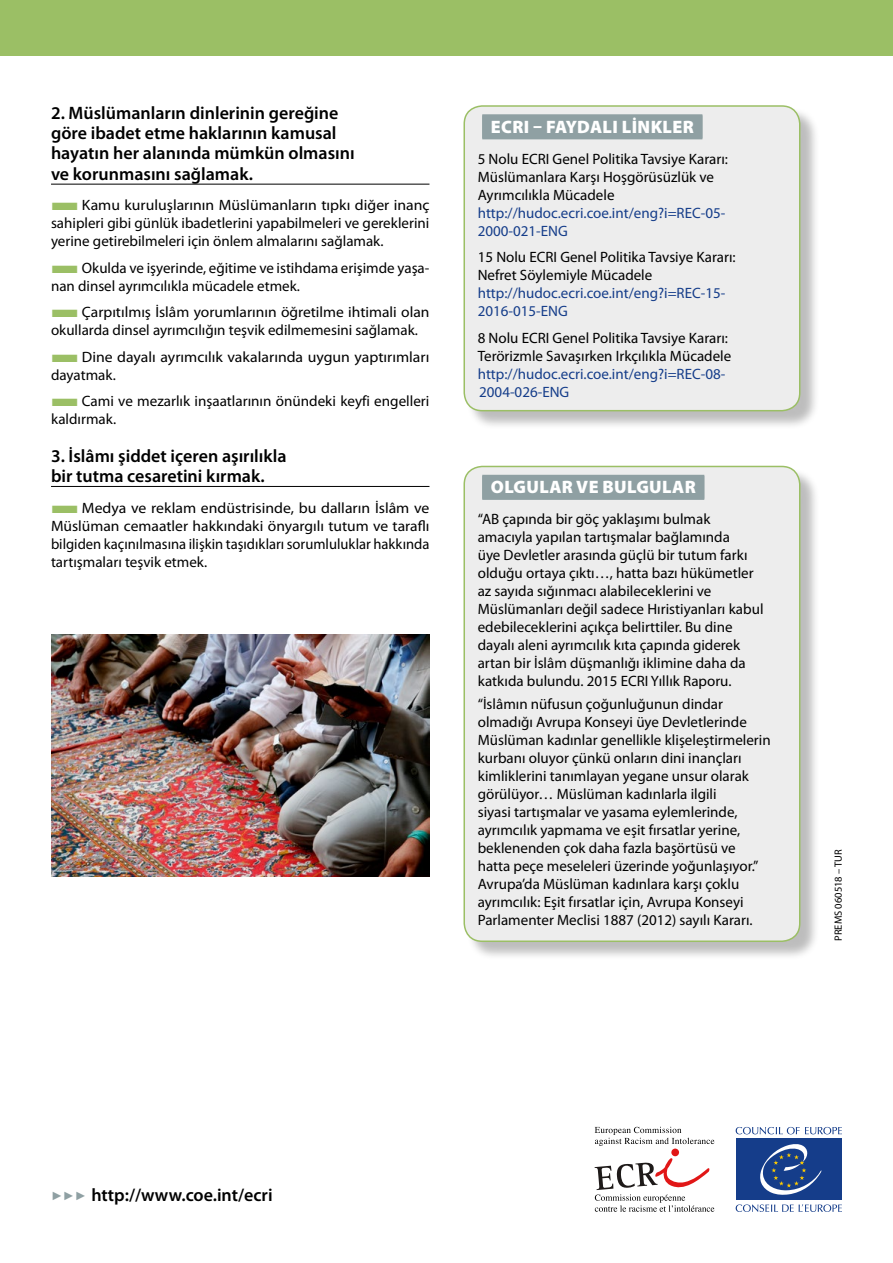
<style>
.page{position:relative;width:893px;height:1263px;background:#fff}
.page>*{position:absolute;margin:0;border:0;box-sizing:border-box;transform-origin:0 0}
.t1{font:600 18px/20.2px "Myriad Pro";color:#000}
.t2{font:900 18px "Myriad Pro";letter-spacing:.02em;color:#fff}
.t3{font:15px/18px "Myriad Pro";color:#000}
.t4{font:15px/18px "Myriad Pro";color:#000;text-align:justify;scale:1.05 1}
.t5{font:15px/18px "Myriad Pro";color:#153d8a}
.t6{font:10.5px "Myriad Pro";color:#000}
.s1{color:#9bbf65}
.s2{font-family:"Arial";font-weight:400;font-size:12px;color:#8fa0a3}
</style>
<div class="page">
<hr style="left:51px;top:184px;width:378px;height:1px;background:#000">
<hr style="left:51px;top:486px;width:378px;height:1px;background:#000">
<div style="left:0;top:0;width:893px;height:55px;background:#9bbf65"></div>
<svg style="left:595px;top:1127px;width:119px;height:19px"></svg>
<div style="left:671px;top:1148px;width:8px;height:8px;background:#e11717;border-radius:50%"></div>
<svg style="left:595px;top:1158px;width:119px;height:54px"></svg>
<svg style="left:736px;top:1127px;width:106px;height:7px"></svg>
<svg style="left:736px;top:1204px;width:106px;height:8px"></svg>
<div style="left:736px;top:1139px;width:106px;height:61px;background:#153d8a"></div>
<svg style="left:760px;top:1144px;width:62px;height:51px"></svg>
<div style="left:465px;top:467px;width:354px;height:494px;background:#000;opacity:.26"></div>
<div style="left:464px;top:466px;width:336px;height:475px;background:#ededed;border-radius:18px"></div>
<div style="left:482px;top:476px;width:222px;height:24px;background:#9aa9ac"></div>
<div style="left:482px;top:475px;width:222px;height:24px;background:#8fa0a3"></div>
<div style="left:463px;top:466px;width:337px;height:476px;border:2px solid #9bbf65;border-radius:18px"></div>
<div style="left:465px;top:107px;width:354px;height:323px;background:#000;opacity:.26"></div>
<div style="left:464px;top:106px;width:336px;height:305px;background:#ededed;border-radius:18px"></div>
<div style="left:482px;top:115px;width:220px;height:24px;background:#8fa0a3"></div>
<div style="left:482px;top:114px;width:220px;height:24px;background:#8fa0a3"></div>
<div style="left:463px;top:105px;width:337px;height:306px;border:2px solid #9bbf65;border-radius:18px"></div>
<img style="left:51px;top:635px;width:378px;height:241px">
<p class="t1" style="left:51px;top:102px;width:305px">2. Müslümanların dinlerinin gereğine göre ibadet etme haklarının kamusal hayatın her alanında mümkün olmasını ve korunmasını sağlamak.</p>
<p class="t4" style="left:51px;top:196px;width:362px"><span class="s1">■</span>Kamu kuruluşlarının Müslümanların tıpkı diğer inanç sahipleri gibi günlük ibadetlerini yapabilmeleri ve gereklerini yerine getirebilmeleri için önlem almalarını sağlamak.</p>
<p class="t3" style="left:51px;top:258px;width:380px"><span class="s1">■</span>Okulda ve işyerinde, eğitime ve istihdama erişimde yaşa&shy;nan dinsel ayrımcılıkla mücadele etmek.</p>
<p class="t3" style="left:51px;top:303px;width:380px"><span class="s1">■</span>Çarpıtılmış İslâm yorumlarının öğretilme ihtimali olan okullarda dinsel ayrımcılığın teşvik edilmemesini sağlamak.</p>
<p class="t4" style="left:51px;top:347px;width:362px"><span class="s1">■</span>Dine dayalı ayrımcılık vakalarında uygun yaptırımları dayatmak.</p>
<p class="t3" style="left:51px;top:392px;width:380px"><span class="s1">■</span>Cami ve mezarlık inşaatlarının önündeki keyfi engelleri kaldırmak.</p>
<p class="t1" style="left:51px;top:445px;width:237px">3. İslâmı şiddet içeren aşırılıkla bir tutma cesaretini kırmak.</p>
<p class="t4" style="left:51px;top:498px;width:362px"><span class="s1">■</span>Medya ve reklam endüstrisinde, bu dalların İslâm ve Müslüman cemaatler hakkındaki önyargılı tutum ve taraflı bilgiden kaçınılmasına ilişkin taşıdıkları sorumluluklar hakkında tartışmaları teşvik etmek.</p>
<p class="t2" style="left:491px;top:115px;width:204px">ECRI – FAYDALI LINKLER</p>
<p class="t3" style="left:478px;top:149px;width:252px">5 Nolu ECRI Genel Politika Tavsiye Kararı:<br>Müslümanlara Karşı Hoşgörüsüzlük ve<br>Ayrımcılıkla Mücadele</p>
<p class="t5" style="left:478px;top:203px;width:249px">http://hudoc.ecri.coe.int/eng?i=REC-05-<br>2000-021-ENG</p>
<p class="t3" style="left:478px;top:248px;width:259px">15 Nolu ECRI Genel Politika Tavsiye Kararı:<br>Nefret Söylemiyle Mücadele</p>
<p class="t5" style="left:478px;top:284px;width:249px">http://hudoc.ecri.coe.int/eng?i=REC-15-<br>2016-015-ENG</p>
<p class="t3" style="left:478px;top:328px;width:255px">8 Nolu ECRI Genel Politika Tavsiye Kararı:<br>Terörizmle Savaşırken Irkçılıkla Mücadele</p>
<p class="t5" style="left:478px;top:364px;width:249px">http://hudoc.ecri.coe.int/eng?i=REC-08-<br>2004-026-ENG</p>
<p class="t2" style="left:491px;top:475px;width:206px">OLGULAR VE BULGULAR</p>
<p class="t3" style="left:478px;top:510px;width:287px">“AB çapında bir göç yaklaşımı bulmak amacıyla yapılan tartışmalar bağlamında<br>üye Devletler arasında güçlü bir tutum farkı olduğu ortaya çıktı…, hatta bazı hükümetler az sayıda sığınmacı alabileceklerini ve Müslümanları değil sadece Hıristiyanları kabul edebileceklerini açıkça belirttiler. Bu dine dayalı aleni ayrımcılık kıta çapında giderek artan bir İslâm düşmanlığı iklimine daha da katkıda bulundu. 2015 ECRI Yıllık Raporu.</p>
<p class="t3" style="left:478px;top:694px;width:295px">“İslâmın nüfusun çoğunluğunun dindar olmadığı Avrupa Konseyi üye Devletlerinde Müslüman kadınlar genellikle klişeleştirmelerin kurbanı oluyor çünkü onların dini inançları kimliklerini tanımlayan yegane unsur olarak görülüyor… Müslüman kadınlarla ilgili<br>siyasi tartışmalar ve yasama eylemlerinde, ayrımcılık yapmama ve eşit fırsatlar yerine, beklenenden çok daha fazla başörtüsü ve hatta peçe meseleleri üzerinde yoğunlaşıyor.” Avrupa’da Müslüman kadınlara karşı çoklu ayrımcılık: Eşit fırsatlar için, Avrupa Konseyi Parlamenter Meclisi 1887 (2012) sayılı Kararı.</p>
<p class="t6" style="left:832px;top:941px;width:93px;rotate:-90deg">PREMS 060518 – TUR</p>
<p class="t1" style="left:51px;top:1184px;width:223px"><span class="s2">►►►</span> http://www.coe.int/ecri</p>
</div>
